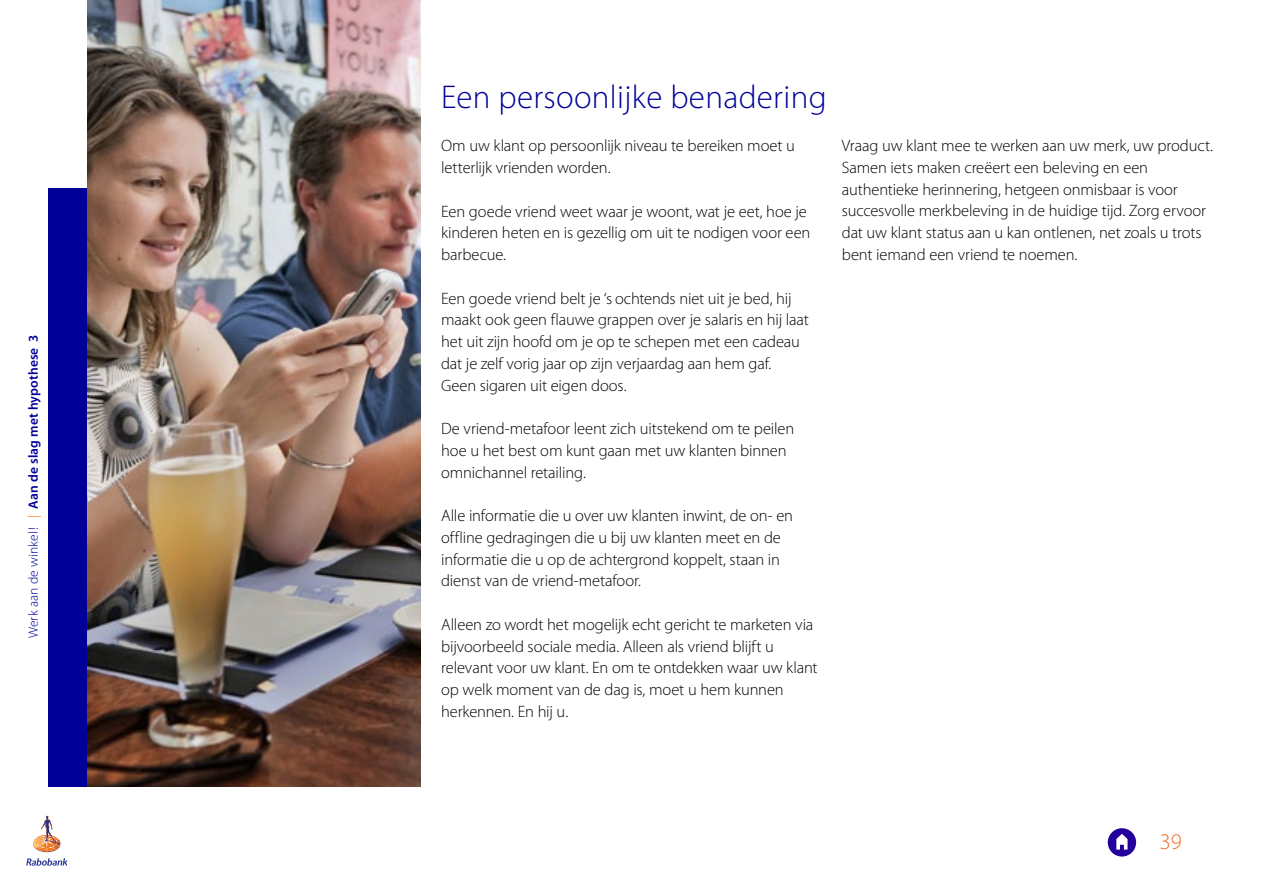
<style>
.page{position:relative;width:1263px;height:893px;background:#fff}
.page>*{position:absolute;margin:0;border:0;box-sizing:border-box;transform-origin:0 0}
.t1{font:300 33px "Myriad Pro";letter-spacing:.01em;color:#009}
.t2{font:300 22.5px "Myriad Pro";color:#f36a24}
.t3{font:300 16.5px/21.8px "Myriad Pro";letter-spacing:-.01em;color:#000}
.t4{font:600 13.5px "Myriad Pro";letter-spacing:.01em;color:#009}
.s1{font-weight:300}
.s2{font-weight:300;color:#f60}
</style>
<div class="page">
<div style="left:44px;top:188px;width:44px;height:599px;background:#009"></div>
<div style="left:0;top:0;width:48px;height:893px;background:#fff"></div>
<svg style="left:26px;top:858px;width:42px;height:8px"></svg>
<svg style="left:33px;top:815px;width:28px;height:37px"></svg>
<img style="left:88px;top:0;width:333px;height:787px">
<div style="left:1108px;top:828px;width:28px;height:28px;background:#23009b;border-radius:50%"></div>
<svg style="left:1116px;top:834px;width:11px;height:16px"></svg>
<p class="t4" style="left:25px;top:638px;width:305px;rotate:-90deg"><span class="s1">Werk aan de winkel!</span> <span class="s2">|</span> Aan de slag met hypothese 3</p>
<h1 class="t1" style="left:441px;top:77px;width:387px">Een persoonlijke benadering</h1>
<p class="t3" style="left:441px;top:135px;width:355px">Om uw klant op persoonlijk niveau te bereiken moet u letterlijk vrienden worden.</p>
<p class="t3" style="left:441px;top:200px;width:371px">Een goede vriend weet waar je woont, wat je eet, hoe je kinderen heten en is gezellig om uit te nodigen voor een barbecue.</p>
<p class="t3" style="left:441px;top:287px;width:369px">Een goede vriend belt je ‘s ochtends niet uit je bed, hij maakt ook geen flauwe grappen over je salaris en hij laat het uit zijn hoofd om je op te schepen met een cadeau dat je zelf vorig jaar op zijn verjaardag aan hem gaf.<br>Geen sigaren uit eigen doos.</p>
<p class="t3" style="left:441px;top:417px;width:355px">De vriend-metafoor leent zich uitstekend om te peilen hoe u het best om kunt gaan met uw klanten binnen omnichannel retailing.</p>
<p class="t3" style="left:441px;top:504px;width:353px">Alle informatie die u over uw klanten inwint, de on- en offline gedragingen die u bij uw klanten meet en de informatie die u op de achtergrond koppelt, staan in dienst van de vriend-metafoor.</p>
<p class="t3" style="left:441px;top:613px;width:378px">Alleen zo wordt het mogelijk echt gericht te marketen via bijvoorbeeld sociale media. Alleen als vriend blijft u relevant voor uw klant. En om te ontdekken waar uw klant op welk moment van de dag is, moet u hem kunnen herkennen. En hij u.</p>
<p class="t3" style="left:842px;top:135px;width:373px">Vraag uw klant mee te werken aan uw merk, uw product.<br>Samen iets maken creëert een beleving en een authentieke herinnering, hetgeen onmisbaar is voor succesvolle merkbeleving in de huidige tijd. Zorg ervoor dat uw klant status aan u kan ontlenen, net zoals u trots bent iemand een vriend te noemen.</p>
<h2 class="t2" style="left:1160px;top:827px;width:23px">39</h2>
</div>
